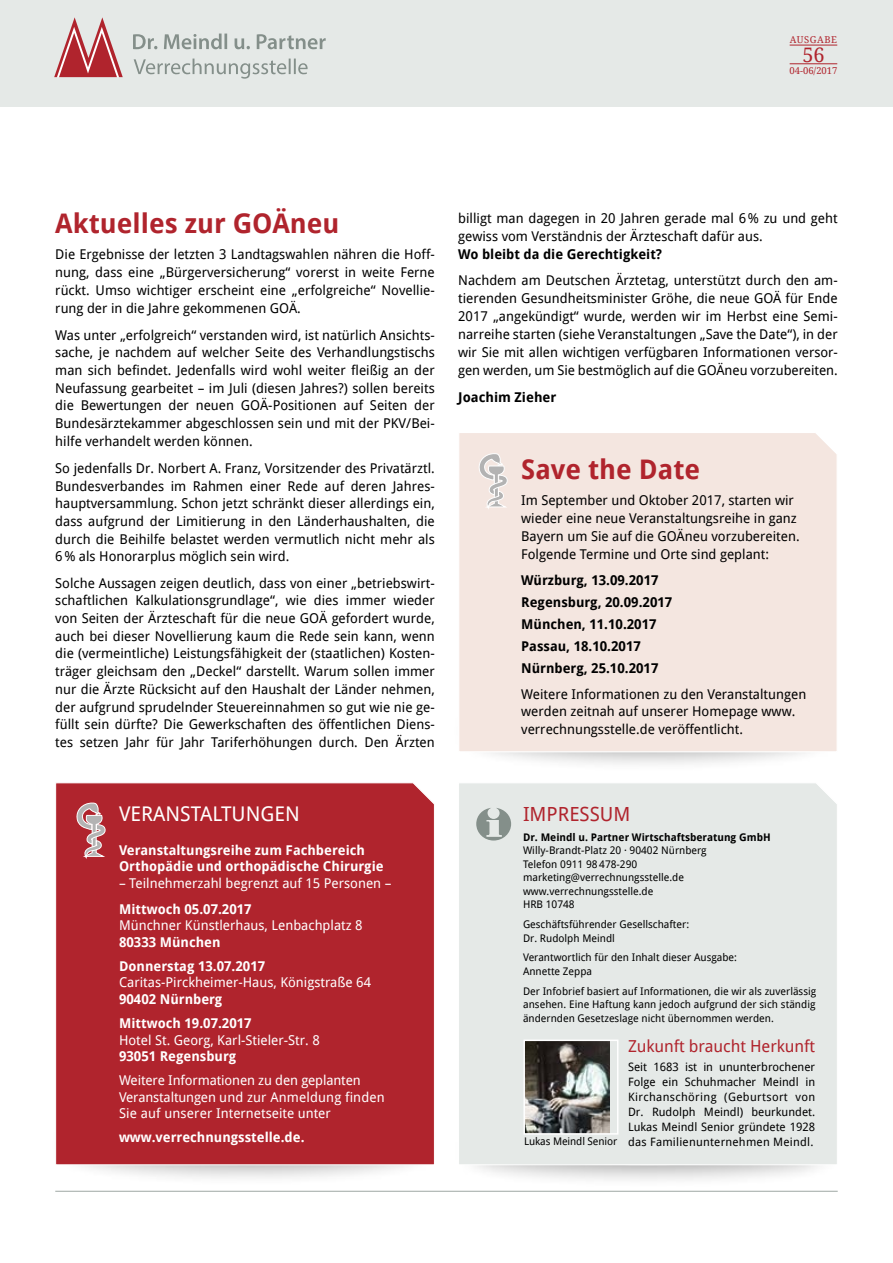
<style>
.page{position:relative;width:893px;height:1263px;background:#fff}
.page>*{position:absolute;margin:0;border:0;box-sizing:border-box;transform-origin:0 0}
.t1{font:700 27px "Droid Sans";color:#b0242d}
.t2{font:20.25px "Droid Sans";color:#fff}
.t3{font:19.95px "Droid Serif";color:#b0242d}
.t4{font:19.5px "Droid Sans";color:#b0242d}
.t5{font:16.5px "Droid Sans";letter-spacing:-.005em;color:#b0242d}
.t6{font:13.5px/17.7px "Droid Sans";color:#000;text-align:justify}
.t7{font:13.5px/16.5px "Droid Sans";color:#fff}
.t8{font:700 13.5px/24.2px "Droid Sans";color:#fff}
.t9{font:700 13.5px/21.9px "Droid Sans";color:#000}
.t10{font:11.55px/15px "Droid Sans";letter-spacing:.02em;color:#000;text-align:justify}
.t11{font:10.5px/13.5px "Droid Sans";color:#000}
.t12{font:700 10.5px "Droid Sans";color:#000}
.t13{font:9.45px "Droid Serif";color:#b0242d}
</style>
<div class="page">
<div style="left:452px;top:1113px;width:390px;height:75px;background:#000;opacity:.5"></div>
<div style="left:458px;top:783px;width:380px;height:382px;background:#e5e9e7"></div>
<img style="left:526px;top:1042px;width:83px;height:89px">
<div style="left:523px;top:1039px;width:95px;height:95px;border:2px solid #fff"></div>
<hr style="left:55px;top:1191px;width:783px;height:1px;background:#aeb6b3">
<div style="left:50px;top:1102px;width:391px;height:84px;background:#000;opacity:.5"></div>
<div style="left:55px;top:782px;width:380px;height:383px;background:#b0242d"></div>
<div style="left:0;top:0;width:893px;height:106px;background:#e5e9e7"></div>
<svg style="left:54px;top:17px;width:69px;height:60px"></svg>
<svg style="left:133px;top:34px;width:193px;height:15px"></svg>
<svg style="left:134px;top:59px;width:174px;height:20px"></svg>
<svg style="left:476px;top:808px;width:35px;height:32px"></svg>
<svg style="left:75px;top:802px;width:32px;height:59px"></svg>
<hr style="left:790px;top:45px;width:47px;height:1px;background:#b0242d">
<hr style="left:790px;top:64px;width:47px;height:1px;background:#b0242d">
<div style="left:452px;top:689px;width:391px;height:84px;background:#000;opacity:.5"></div>
<div style="left:458px;top:433px;width:380px;height:320px;background:#f4e6e0"></div>
<svg style="left:477px;top:452px;width:32px;height:59px"></svg>
<p class="t13" style="left:790px;top:34px;width:28px">AUSGABE</p>
<h3 class="t3" style="left:802px;top:43px;width:24px">56</h3>
<p class="t13" style="left:789px;top:65px;width:49px">04-06/2017</p>
<h1 class="t1" style="left:55px;top:208px;width:286px">Aktuelles zur GOÄneu</h1>
<p class="t6" style="left:55px;top:246px;width:381px">Die Ergebnisse der letzten 3 Landtagswahlen nähren die Hoff&shy;nung, dass eine „Bürgerversicherung“ vorerst in weite Ferne rückt. Umso wichtiger erscheint eine „erfolgreiche“ Novellie&shy;rung der in die Jahre gekommenen GOÄ.</p>
<p class="t6" style="left:55px;top:326px;width:381px">Was unter „erfolgreich“ verstanden wird, ist natürlich Ansichts&shy;sache, je nachdem auf welcher Seite des Verhandlungstischs man sich befindet. Jedenfalls wird wohl weiter fleißig an der Neufassung gearbeitet – im Juli (diesen Jahres?) sollen bereits die Bewertungen der neuen GOÄ-Positionen auf Seiten der Bundesärztekammer abgeschlossen sein und mit der PKV/Bei&shy;hilfe verhandelt werden können.</p>
<p class="t6" style="left:55px;top:459px;width:381px">So jedenfalls Dr. Norbert A. Franz, Vorsitzender des Privatärztl.<br>Bundesverbandes im Rahmen einer Rede auf deren Jahres&shy;hauptversammlung. Schon jetzt schränkt dieser allerdings ein, dass aufgrund der Limitierung in den Länderhaushalten, die durch die Beihilfe belastet werden vermutlich nicht mehr als 6% als Honorarplus möglich sein wird.</p>
<p class="t6" style="left:55px;top:574px;width:381px">Solche Aussagen zeigen deutlich, dass von einer „betriebswirt&shy;schaftlichen Kalkulationsgrundlage“, wie dies immer wieder von Seiten der Ärzteschaft für die neue GOÄ gefordert wurde, auch bei dieser Novellierung kaum die Rede sein kann, wenn die (vermeintliche) Leistungsfähigkeit der (staatlichen) Kosten&shy;träger gleichsam den „Deckel“ darstellt. Warum sollen immer nur die Ärzte Rücksicht auf den Haushalt der Länder nehmen, der aufgrund sprudelnder Steuereinnahmen so gut wie nie ge&shy;füllt sein dürfte? Die Gewerkschaften des öffentlichen Diens&shy;tes setzen Jahr für Jahr Tariferhöhungen durch. Den Ärzten</p>
<p class="t6" style="left:458px;top:209px;width:381px">billigt man dagegen in 20 Jahren gerade mal 6% zu und geht gewiss vom Verständnis der Ärzteschaft dafür aus.</p>
<p class="t9" style="left:458px;top:243px;width:205px">Wo bleibt da die Gerechtigkeit?</p>
<p class="t6" style="left:458px;top:272px;width:381px">Nachdem am Deutschen Ärztetag, unterstützt durch den am&shy;tierenden Gesundheitsminister Gröhe, die neue GOÄ für Ende 2017 „angekündigt“ wurde, werden wir im Herbst eine Semi&shy;narreihe starten (siehe Veranstaltungen „Save the Date“), in der wir Sie mit allen wichtigen verfügbaren Informationen versor&shy;gen werden, um Sie bestmöglich auf die GOÄneu vorzubereiten.</p>
<p class="t9" style="left:458px;top:386px;width:100px">Joachim Zieher</p>
<h1 class="t1" style="left:521px;top:454px;width:180px">Save the Date</h1>
<p class="t6" style="left:521px;top:492px;width:280px;text-align:left">Im September und Oktober 2017, starten wir wieder eine neue Veranstaltungsreihe in ganz Bayern um Sie auf die GOÄneu vorzubereiten.<br>Folgende Termine und Orte sind geplant:</p>
<p class="t9" style="left:521px;top:569px;width:153px">Würzburg, 13.09.2017<br>Regensburg, 20.09.2017<br>München, 11.10.2017<br>Passau, 18.10.2017<br>Nürnberg, 25.10.2017</p>
<p class="t6" style="left:521px;top:685px;width:287px;text-align:left">Weitere Informationen zu den Veranstaltungen werden zeitnah auf unserer Homepage www. verrechnungsstelle.de veröffentlicht.</p>
<h3 class="t4" style="left:523px;top:803px;width:20px">Impressum</h3>
<p class="t12" style="left:523px;top:831px;width:249px">Dr. Meindl u. Partner Wirtschaftsberatung GmbH</p>
<p class="t11" style="left:523px;top:844px;width:185px">Willy-Brandt-Platz 20 · 90402 Nürnberg<br>Telefon 0911 98 478-290 marketing@verrechnungsstelle.de www.verrechnungsstelle.de<br>HRB 10748</p>
<p class="t11" style="left:523px;top:918px;width:168px">Geschäftsführender Gesellschafter:<br>Dr. Rudolph Meindl</p>
<p class="t11" style="left:523px;top:951px;width:215px">Verantwortlich für den Inhalt dieser Ausgabe:<br>Annette Zeppa</p>
<p class="t11" style="left:523px;top:984px;width:295px;text-align:justify">Der Infobrief basiert auf Informationen, die wir als zuverlässig ansehen. Eine Haftung kann jedoch aufgrund der sich ständig ändernden Gesetzeslage nicht übernommen werden.</p>
<h2 class="t2" style="left:119px;top:802px;width:25px">Veranstaltungen</h2>
<p class="t8" style="left:119px;top:842px;width:266px;line-height:16.5px">Veranstaltungsreihe zum Fachbereich<br>Orthopädie und orthopädische Chirurgie</p>
<p class="t7" style="left:119px;top:875px;width:274px">– Teilnehmerzahl begrenzt auf 15 Personen –</p>
<p class="t8" style="left:119px;top:897px;width:134px">Mittwoch 05.07.2017</p>
<p class="t7" style="left:119px;top:917px;width:245px">Münchner Künstlerhaus, Lenbachplatz 8</p>
<p class="t8" style="left:119px;top:930px;width:148px">80333 München<br>Donnerstag 13.07.2017</p>
<p class="t7" style="left:119px;top:974px;width:254px">Caritas-Pirckheimer-Haus, Königstraße 64</p>
<p class="t8" style="left:119px;top:987px;width:134px">90402 Nürnberg<br>Mittwoch 19.07.2017</p>
<p class="t7" style="left:119px;top:1031px;width:202px">Hotel St. Georg, Karl-Stieler-Str. 8</p>
<p class="t8" style="left:119px;top:1044px;width:119px">93051 Regensburg</p>
<p class="t7" style="left:119px;top:1072px;width:267px">Weitere Informationen zu den geplanten<br>Veranstaltungen und zur Anmeldung finden<br>Sie auf unserer Internetseite unter</p>
<p class="t8" style="left:119px;top:1125px;width:187px">www.verrechnungsstelle.de.</p>
<p class="t11" style="left:524px;top:1135px;width:95px">Lukas Meindl Senior</p>
<p class="t5" style="left:628px;top:1036px;width:189px">Zukunft braucht Herkunft</p>
<p class="t10" style="left:628px;top:1059px;width:189px">Seit 1683 ist in ununterbrochener Folge ein Schuhmacher Meindl in Kirchanschöring (Geburtsort von Dr. Rudolph Meindl) beurkundet.<br>Lukas Meindl Senior gründete 1928 das Familienunternehmen Meindl.</p>
</div>
